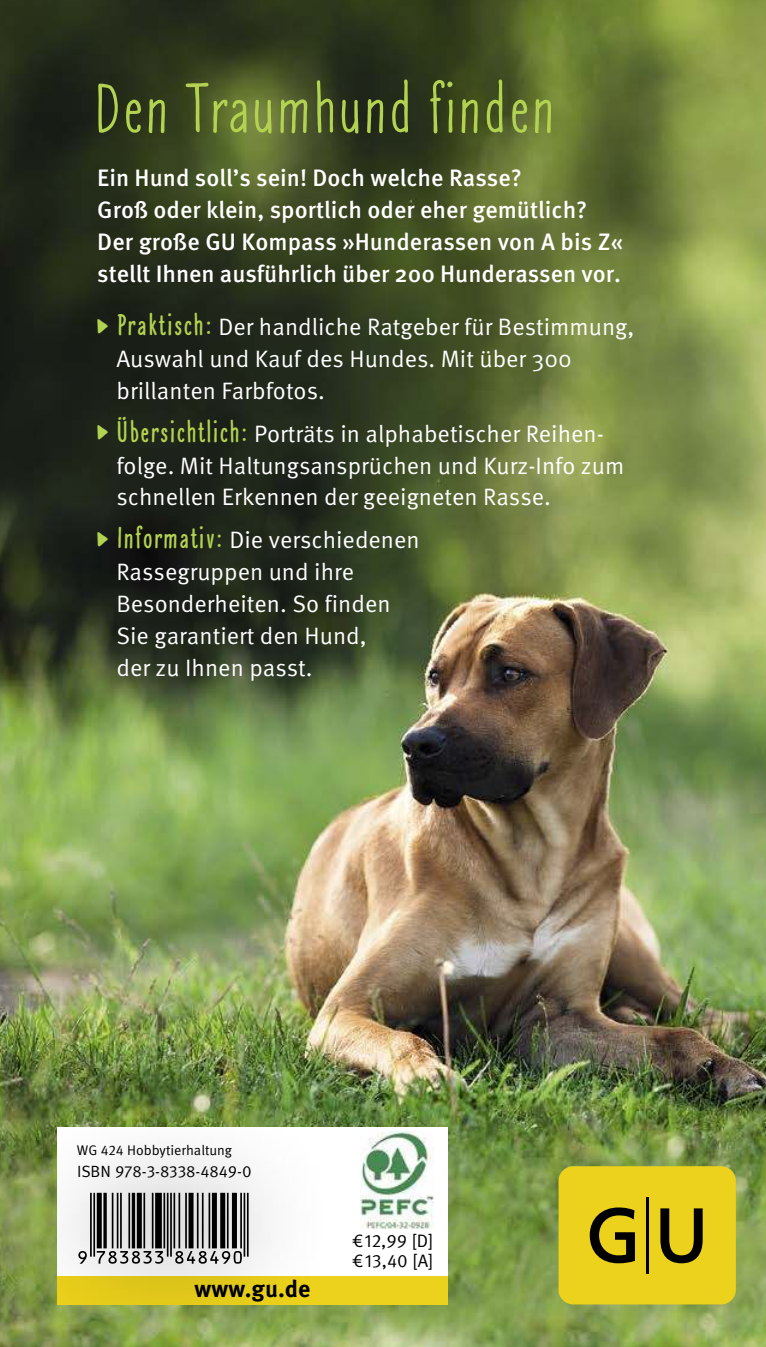
<style>
.page{position:relative;width:766px;height:1347px;background:#fff}
.page>*{position:absolute;margin:0;border:0;box-sizing:border-box;transform-origin:0 0}
.t1{font:700 61px "Frieda";letter-spacing:.005em;color:#b3d251}
.t2{font:23.75px/32px "Meta OT Norm";color:#fff}
.t3{font:500 23.75px/32px "Meta OT";color:#fff}
.t4{font:700 23.75px "Meta OT";color:#000}
.t5{font:18px/20px "Meta OT Norm";letter-spacing:.005em;color:#000}
.t6{font:16.25px "Meta OT Norm";letter-spacing:-.01em;color:#000}
.t7{font:14px "Meta OT Norm";color:#000}
.s1{font-family:"GU Linienetal";font-size:30px;color:#b3d251}
.s2{font-family:"Frieda";font-weight:900;font-size:26.25px;color:#b3d251}
</style>
<div class="page">
<img style="left:0;top:0;width:765px;height:1346px">
<div style="left:558px;top:1166px;width:177px;height:138px;background:#ecd21c;border-radius:15px"></div>
<svg style="left:589px;top:1207px;width:45px;height:56px"></svg>
<svg style="left:660px;top:1208px;width:42px;height:55px"></svg>
<hr style="left:646px;top:1197px;width:2px;height:76px;background:#000">
<div style="left:57px;top:1127px;width:390px;height:177px;background:#fff"></div>
<div style="left:57px;top:1276px;width:390px;height:28px;background:#ecd21c"></div>
<div style="left:0;top:1095px;width:343px;height:251px;background:#000;opacity:.5"></div>
<div style="left:8px;top:1156px;width:310px;height:190px;background:#000;opacity:.5"></div>
<svg style="left:78px;top:1250px;width:164px;height:13px;background:#a4a4a4"></svg>
<img style="left:360px;top:1131px;width:73px;height:97px">
<h1 class="t1" style="left:94px;top:76px;width:463px">Den Traumhund finden</h1>
<p class="t3" style="left:97px;top:164px;width:527px">Ein Hund soll’s sein! Doch welche Rasse?<br>Groß oder klein, sportlich oder eher gemütlich?<br>Der große GU Kompass »Hunderassen von A bis Z« stellt Ihnen ausführlich über 200 Hunderassen vor.</p>
<p class="t2" style="left:116px;top:313px;width:519px;text-indent:-21px"><span class="s1">i</span> <span class="s2">Praktisch:</span> Der handliche Ratgeber für Bestimmung,<br>Auswahl und Kauf des Hundes. Mit über 300 brillanten Farbfotos.</p>
<p class="t2" style="left:116px;top:419px;width:509px;text-indent:-21px"><span class="s1">i</span> <span class="s2">Übersichtlich:</span> Porträts in alphabetischer Reihen&shy;folge. Mit Haltungsansprüchen und Kurz-Info zum schnellen Erkennen der geeigneten Rasse.</p>
<p class="t2" style="left:116px;top:526px;width:305px;text-indent:-21px"><span class="s1">i</span> <span class="s2">Informativ:</span> Die verschiedenen<br>Rassegruppen und ihre<br>Besonderheiten. So finden<br>Sie garantiert den Hund,<br>der zu Ihnen passt.</p>
<p class="t7" style="left:77px;top:1144px;width:157px">WG 424 Hobbytierhaltung</p>
<p class="t6" style="left:77px;top:1165px;width:176px">ISBN 978-3-8338-4849-0</p>
<p class="t4" style="left:194px;top:1275px;width:117px">www.gu.de</p>
<p class="t5" style="left:351px;top:1231px;width:83px">€ 12,99 [D] € 13,40 [A]</p>
</div>
